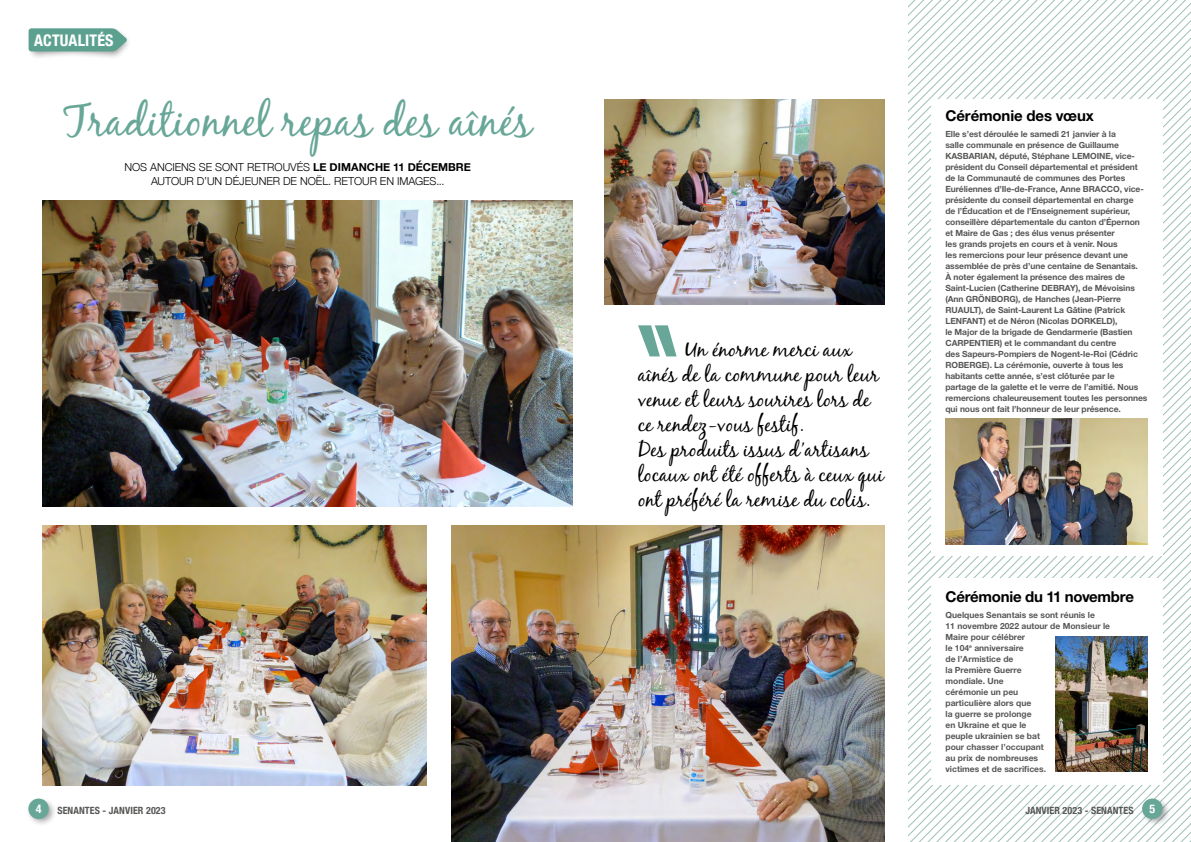
<style>
.page{position:relative;width:1191px;height:842px;background:#fff}
.page>*{position:absolute;margin:0;border:0;box-sizing:border-box;transform-origin:0 0}
.t1{font:45px "Black Jack";color:#68a798}
.t2{font:21px/25px "Black Jack";color:#000}
.t3{font:700 condensed 16px "Helvetica Neue";letter-spacing:.01em;color:#fff}
.t4{font:700 15px "Helvetica Neue LT Std";letter-spacing:-.015em;color:#000}
.t5{font:700 condensed 12px "Helvetica Neue";color:#fff}
.t6{font:300 11px/13.5px "Helvetica Neue";color:#000;text-align:center}
.t7{font:700 condensed 10px "Helvetica Neue";letter-spacing:.01em;color:#575756}
.t8{font:700 8.5px/11px "Helvetica Neue LT Std";letter-spacing:-.01em;color:#575756}
.s1{font-weight:700}
</style>
<div class="page">
<svg style="left:908px;top:0;width:283px;height:842px"></svg>
<svg style="left:638px;top:325px;width:38px;height:31px"></svg>
<img style="left:43px;top:200px;width:530px;height:306px">
<img style="left:451px;top:525px;width:433px;height:317px">
<img style="left:43px;top:526px;width:383px;height:259px">
<img style="left:604px;top:99px;width:280px;height:205px">
<div style="left:931px;top:578px;width:231px;height:207px;background:#fff"></div>
<img style="left:1055px;top:636px;width:93px;height:135px">
<div style="left:931px;top:99px;width:231px;height:457px;background:#fff"></div>
<img style="left:945px;top:419px;width:203px;height:125px">
<div style="left:1139px;top:796px;width:32px;height:30px;background:#000;opacity:.4"></div>
<div style="left:1142px;top:798px;width:20px;height:21px;background:#68a798;border-radius:50%"></div>
<div style="left:26px;top:796px;width:31px;height:30px;background:#000;opacity:.4"></div>
<div style="left:28px;top:798px;width:21px;height:21px;background:#68a798;border-radius:50%"></div>
<div style="left:27px;top:26px;width:104px;height:34px;background:#000;opacity:.4"></div>
<svg style="left:29px;top:28px;width:98px;height:23px;background:#66a695"></svg>
<h3 class="t3" style="left:34px;top:27px;width:81px">ACTUALITÉS</h3>
<h1 class="t1" style="left:63px;top:93px;width:470px">Traditionnel repas des aînés</h1>
<p class="t6" style="left:124px;top:160px;width:348px">NOS ANCIENS SE SONT RETROUVÉS <span class="s1">LE DIMANCHE 11 DÉCEMBRE<br></span>AUTOUR D’UN DÉJEUNER DE NOËL. RETOUR EN IMAGES...</p>
<h2 class="t2" style="left:638px;top:336px;width:247px;text-indent:47px">Un énorme merci aux aînés de la commune pour leur venue et leurs sourires lors de ce rendez-vous festif.<br>Des produits issus d’artisans locaux ont été offerts à ceux qui ont préféré la remise du colis.</h2>
<h3 class="t4" style="left:945px;top:106px;width:150px">Cérémonie des vœux</h3>
<p class="t8" style="left:945px;top:128px;width:203px">Elle s’est déroulée le samedi 21 janvier à la<br>salle communale en présence de Guillaume KASBARIAN, député, Stéphane LEMOINE, vice&shy;président du Conseil départemental et président de la Communauté de communes des Portes Euréliennes d’Ile-de-France, Anne BRACCO, vice&shy;présidente du conseil départemental en charge<br>de l’Éducation et de l’Enseignement supérieur, conseillère départementale du canton d’Épernon et Maire de Gas ; des élus venus présenter<br>les grands projets en cours et à venir. Nous<br>les remercions pour leur présence devant une assemblée de près d’une centaine de Senantais.<br>À noter également la présence des maires de Saint-Lucien (Catherine DEBRAY), de Mévoisins (Ann GRÖNBORG), de Hanches (Jean-Pierre RUAULT), de Saint-Laurent La Gâtine (Patrick LENFANT) et de Néron (Nicolas DORKELD),<br>le Major de la brigade de Gendarmerie (Bastien CARPENTIER) et le commandant du centre<br>des Sapeurs-Pompiers de Nogent-le-Roi (Cédric ROBERGE). La cérémonie, ouverte à tous les habitants cette année, s’est clôturée par le partage de la galette et le verre de l’amitié. Nous remercions chaleureusement toutes les personnes qui nous ont fait l’honneur de leur présence.</p>
<h3 class="t4" style="left:945px;top:587px;width:190px">Cérémonie du 11 novembre</h3>
<p class="t8" style="left:945px;top:609px;width:166px">Quelques Senantais se sont réunis le<br>11 novembre 2022 autour de Monsieur le<br>Maire pour célébrer<br>le 104<sup>e</sup> anniversaire<br>de l’Armistice de<br>la Première Guerre<br>mondiale. Une<br>cérémonie un peu<br>particulière alors que<br>la guerre se prolonge<br>en Ukraine et que le<br>peuple ukrainien se bat<br>pour chasser l’occupant<br>au prix de nombreuses<br>victimes et de sacrifices.</p>
<h3 class="t5" style="left:36px;top:798px;width:7px">4</h3>
<p class="t7" style="left:57px;top:802px;width:110px">SENANTES - JANVIER 2023</p>
<p class="t7" style="left:1025px;top:802px;width:110px">JANVIER 2023 - SENANTES</p>
<h3 class="t5" style="left:1149px;top:798px;width:7px">5</h3>
</div>
